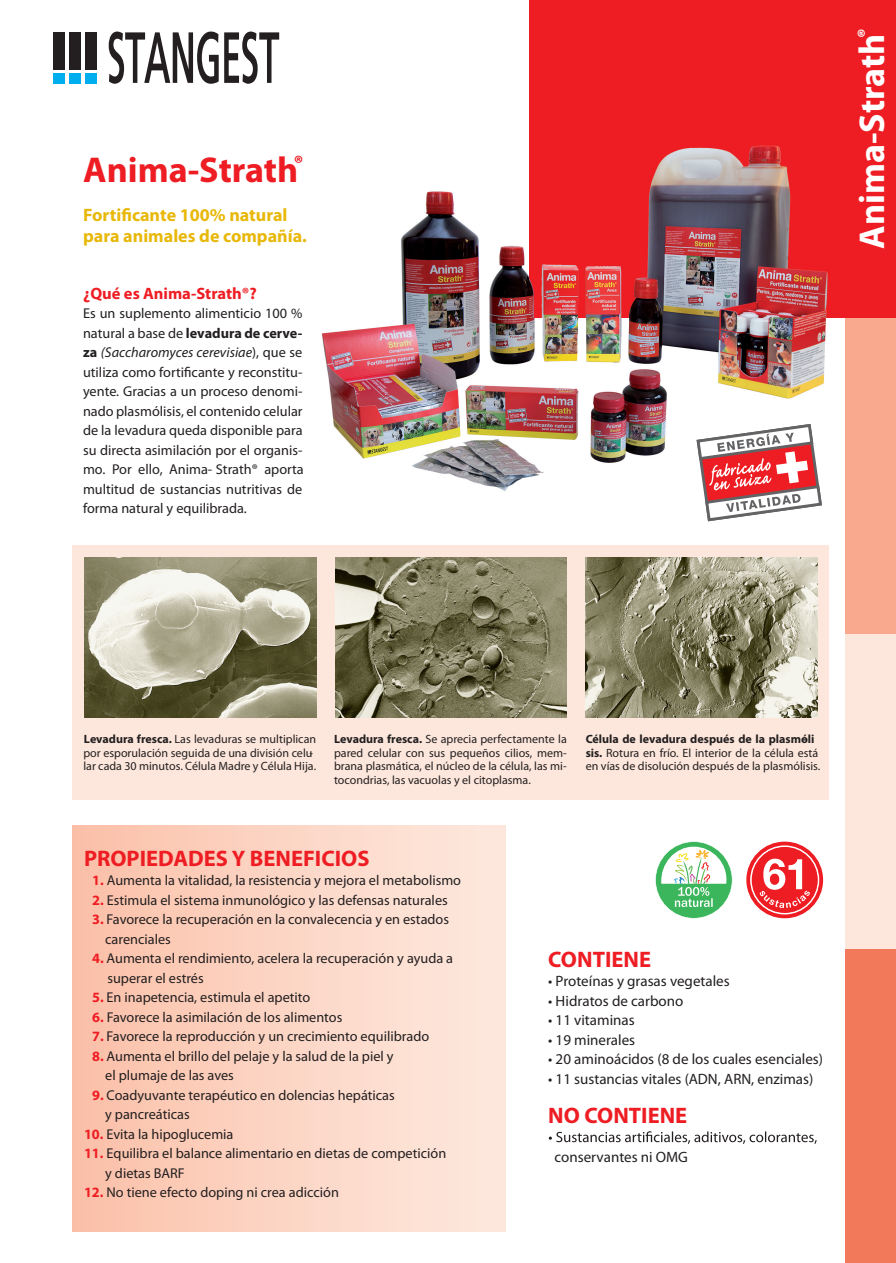
<style>
.page{position:relative;width:896px;height:1263px;background:#fff}
.page>*{position:absolute;margin:0;border:0;box-sizing:border-box;transform-origin:0 0}
.t1{font:700 36px "Myriad Pro";color:#ee1d23}
.t2{font:700 36px "Myriad Pro";color:#fff}
.t3{font:700 22.5px "Myriad Pro";color:#ee1d23}
.t4{font:700 18px/21px "Myriad Pro";color:#e8b809}
.t5{font:700 16.5px "Myriad Pro";color:#ee1d23}
.t6{font:15px "Myriad Pro";color:#231f20}
.t7{font:14.25px/19.5px "Myriad Pro";color:#231f20}
.t8{font:12px/13.5px "Myriad Pro";color:#231f20}
.t9{font:700 12px "Myriad Pro";color:#231f20}
.s1{font-weight:700}
.s2{font-style:italic}
.s3{font-weight:700;color:#ee1d23}
</style>
<div class="page">
<div style="left:844px;top:634px;width:51px;height:315px;background:#fde7dc"></div>
<div style="left:844px;top:318px;width:51px;height:316px;background:#f8a98e"></div>
<div style="left:844px;top:949px;width:51px;height:314px;background:#f3795b"></div>
<div style="left:73px;top:826px;width:432px;height:405px;background:linear-gradient(to right,#fbc0a9,#fdeae0)"></div>
<svg style="left:548px;top:1131px;width:268px;height:13px"></svg>
<div style="left:529px;top:0;width:366px;height:318px;background:#ee1d23"></div>
<div style="left:54px;top:32px;width:11px;height:37px;background:#231f20"></div>
<div style="left:69px;top:32px;width:12px;height:37px;background:#231f20"></div>
<div style="left:85px;top:32px;width:12px;height:37px;background:#231f20"></div>
<div style="left:54px;top:73px;width:11px;height:10px;background:#00aeef"></div>
<div style="left:69px;top:73px;width:12px;height:10px;background:#00aeef"></div>
<div style="left:85px;top:73px;width:12px;height:10px;background:#00aeef"></div>
<svg style="left:109px;top:32px;width:109px;height:52px"></svg>
<svg style="left:224px;top:32px;width:55px;height:52px"></svg>
<img style="left:322px;top:191px;width:252px;height:300px">
<img style="left:574px;top:318px;width:252px;height:145px">
<img style="left:529px;top:145px;width:299px;height:173px">
<div style="left:73px;top:545px;width:755px;height:254px;background:#fde7dc"></div>
<img style="left:85px;top:557px;width:231px;height:160px">
<img style="left:335px;top:557px;width:231px;height:160px">
<img style="left:585px;top:557px;width:231px;height:160px">
<svg style="left:693px;top:421px;width:131px;height:101px"></svg>
<svg style="left:655px;top:841px;width:77px;height:77px"></svg>
<svg style="left:746px;top:841px;width:76px;height:77px"></svg>
<svg style="left:749px;top:845px;width:69px;height:69px"></svg>
<h1 class="t1" style="left:83px;top:148px;width:222px">Anima-Strath<sup>®</sup></h1>
<p class="t4" style="left:83px;top:204px;width:225px">Fortificante 100% natural para animales de compañía.</p>
<p class="t5" style="left:83px;top:283px;width:175px">¿Qué es Anima-Strath®?</p>
<p class="t7" style="left:83px;top:305px;width:222px;text-align:justify">Es un suplemento alimenticio 100 % natural a base de <span class="s1">levadura de cerve&shy;za</span> <span class="s2">(Saccharomyces cerevisiae</span>), que se utiliza como fortificante y reconstitu&shy;yente. Gracias a un proceso denomi&shy;nado plasmólisis, el contenido celular de la levadura queda disponible para su directa asimilación por el organis&shy;mo. Por ello, Anima- Strath® aporta multitud de sustancias nutritivas de forma natural y equilibrada.</p>
<h1 class="t2" style="left:850px;top:249px;width:222px;rotate:-90deg">Anima-Strath<sup>®</sup></h1>
<p class="t8" style="left:83px;top:733px;width:234px"><span class="s1">Levadura fresca.</span> Las levaduras se multiplican por esporulación seguida de una división celu&shy;lar cada 30 minutos. Célula Madre y Célula Hija.</p>
<p class="t8" style="left:334px;top:733px;width:234px;text-align:justify"><span class="s1">Levadura fresca.</span> Se aprecia perfectamente la pared celular con sus pequeños cilios, mem&shy;brana plasmática, el núcleo de la célula, las mi&shy;tocondrias, las vacuolas y el citoplasma.</p>
<p class="t9" style="left:585px;top:732px;width:230px">Célula de levadura después de la plasmóli</p>
<p class="t8" style="left:585px;top:733px;width:236px;text-indent:216px"><span class="s1">- sis.</span> Rotura en frío. El interior de la célula está en vías de disolución después de la plasmólisis.</p>
<h2 class="t3" style="left:84px;top:844px;width:287px">PROPIEDADES Y BENEFICIOS</h2>
<p class="t7" style="left:92px;top:871px;width:370px"><span class="s3">1.</span> Aumenta la vitalidad, la resistencia y mejora el metabolismo</p>
<p class="t7" style="left:92px;top:891px;width:357px"><span class="s3">2.</span> Estimula el sistema inmunológico y las defensas naturales</p>
<p class="t7" style="left:105px;top:910px;width:345px;text-indent:-13px"><span class="s3">3.</span> Favorece la recuperación en la convalecencia y en estados carenciales</p>
<p class="t7" style="left:107px;top:949px;width:347px;text-indent:-15px"><span class="s3">4.</span> Aumenta el rendimiento, acelera la recuperación y ayuda a superar el estrés</p>
<p class="t7" style="left:92px;top:988px;width:219px"><span class="s3">5.</span> En inapetencia, estimula el apetito</p>
<p class="t7" style="left:92px;top:1008px;width:252px"><span class="s3">6.</span> Favorece la asimilación de los alimentos</p>
<p class="t7" style="left:92px;top:1027px;width:338px"><span class="s3">7.</span> Favorece la reproducción y un crecimiento equilibrado</p>
<p class="t7" style="left:105px;top:1047px;width:290px;text-indent:-13px"><span class="s3">8.</span> Aumenta el brillo del pelaje y la salud de la piel y el plumaje de las aves</p>
<p class="t7" style="left:105px;top:1086px;width:291px;text-indent:-13px"><span class="s3">9.</span> Coadyuvante terapéutico en dolencias hepáticas y pancreáticas</p>
<p class="t7" style="left:84px;top:1125px;width:151px"><span class="s3">10.</span> Evita la hipoglucemia</p>
<p class="t7" style="left:105px;top:1144px;width:342px;text-indent:-21px"><span class="s3">11.</span> Equilibra el balance alimentario en dietas de competición y dietas BARF</p>
<p class="t7" style="left:84px;top:1183px;width:256px"><span class="s3">12.</span> No tiene efecto doping ni crea adicción</p>
<h2 class="t3" style="left:548px;top:945px;width:104px">CONTIENE</h2>
<p class="t6" style="left:548px;top:975px;width:183px">• Proteínas y grasas vegetales</p>
<p class="t6" style="left:548px;top:994px;width:136px">• Hidratos de carbono</p>
<p class="t6" style="left:548px;top:1014px;width:88px">• 11 vitaminas</p>
<p class="t6" style="left:548px;top:1033px;width:88px">• 19 minerales</p>
<p class="t6" style="left:548px;top:1053px;width:276px">• 20 aminoácidos (8 de los cuales esenciales)</p>
<p class="t6" style="left:548px;top:1072px;width:266px">• 11 sustancias vitales (ADN, ARN, enzimas)</p>
<h2 class="t3" style="left:548px;top:1101px;width:140px">NO CONTIENE</h2>
<p class="t6" style="left:554px;top:1150px;width:135px">conservantes ni OMG</p>
</div>
